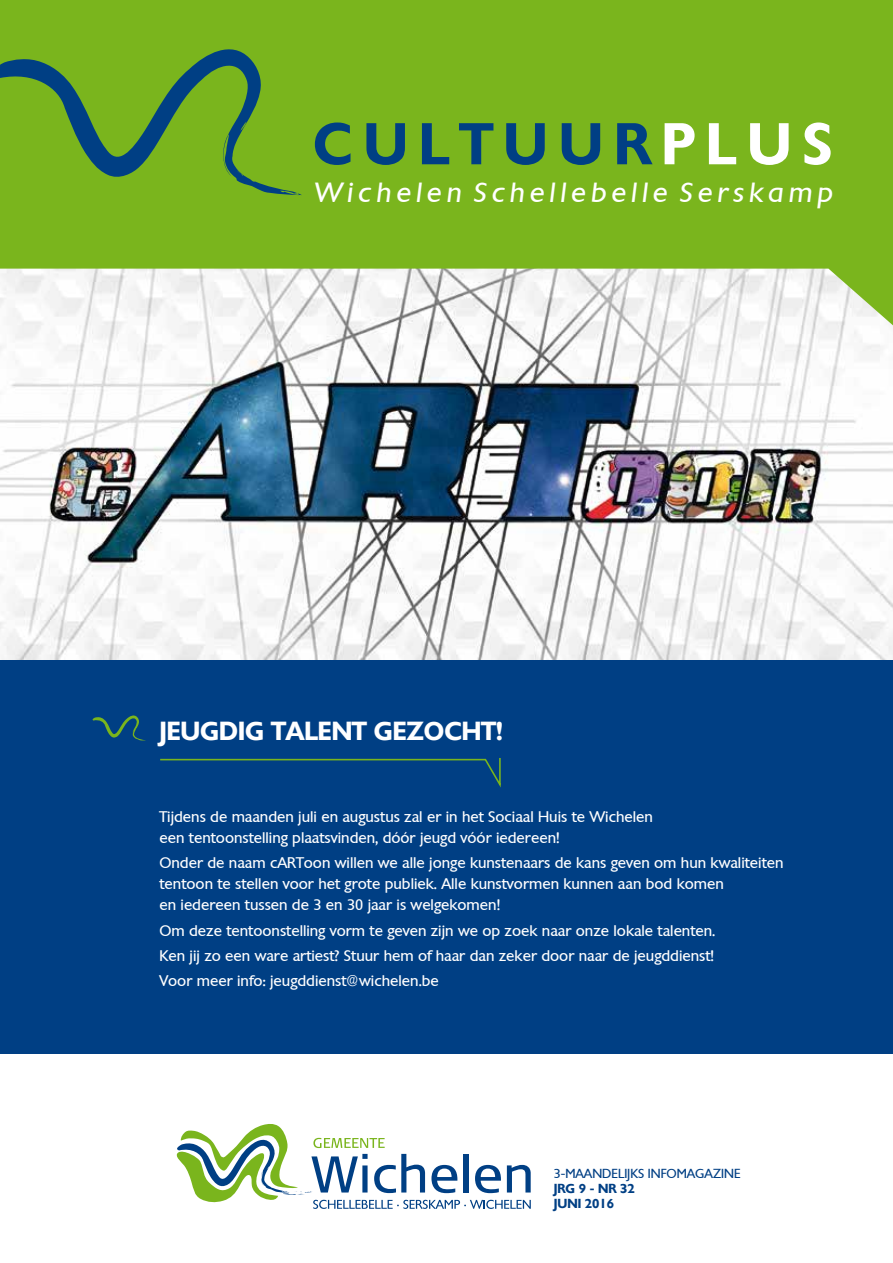
<style>
.page{position:relative;width:893px;height:1263px;background:#fff}
.page>*{position:absolute;margin:0;border:0;box-sizing:border-box;transform-origin:0 0}
.t1{font:600 57px "Chantilly";letter-spacing:.195em;color:#003f84}
.t2{font:italic 27px "Chantilly";letter-spacing:.17em;color:#fff}
.t3{font:600 25.5px "Chantilly";color:#fff}
.t4{font:15px/21px "Chantilly";color:#fff}
.t5{font:12.75px "Chantilly";color:#003f84}
.t6{font:600 12.75px/15px "Chantilly";color:#003f84}
.s1{color:#fff}
</style>
<div class="page">
<div style="left:0;top:243px;width:893px;height:810px;background:#003f84"></div>
<img style="left:0;top:325px;width:893px;height:334px">
<svg style="left:0;top:0;width:893px;height:325px;fill:#7ab51d"></svg>
<svg style="left:0;top:40px;width:302px;height:155px;fill:#7ab51d"></svg>
<svg style="left:176px;top:1124px;width:355px;height:85px"></svg>
<svg style="left:92px;top:715px;width:54px;height:26px"></svg>
<svg style="left:160px;top:758px;width:341px;height:30px"></svg>
<h1 class="t1" style="left:313px;top:106px;width:521px">CULTUUR<span class="s1">PLUS</span></h1>
<h2 class="t2" style="left:313px;top:175px;width:521px">Wichelen Schellebelle Serskamp</h2>
<h3 class="t3" style="left:159px;top:714px;width:345px">JEUGDIG TALENT GEZOCHT!</h3>
<p class="t4" style="left:159px;top:806px;width:495px">Tijdens de maanden juli en augustus zal er in het Sociaal Huis te Wichelen een tentoonstelling plaatsvinden, dóór jeugd vóór iedereen!</p>
<p class="t4" style="left:159px;top:852px;width:626px">Onder de naam cARToon willen we alle jonge kunstenaars de kans geven om hun kwaliteiten tentoon te stellen voor het grote publiek. Alle kunstvormen kunnen aan bod komen<br>en iedereen tussen de 3 en 30 jaar is welgekomen!</p>
<p class="t4" style="left:159px;top:917px;width:557px;line-height:25.2px;text-align:justify">Om deze tentoonstelling vorm te geven zijn we op zoek naar onze lokale talenten.<br>Ken jij zo een ware artiest? Stuur hem of haar dan zeker door naar de jeugddienst!<br>Voor meer info: jeugddienst@wichelen.be</p>
<p class="t5" style="left:554px;top:1165px;width:188px">3-MAANDELIJKS INFOMAGAZINE</p>
<p class="t6" style="left:554px;top:1180px;width:83px">JRG 9 - NR 32<br>JUNI 2016</p>
</div>
